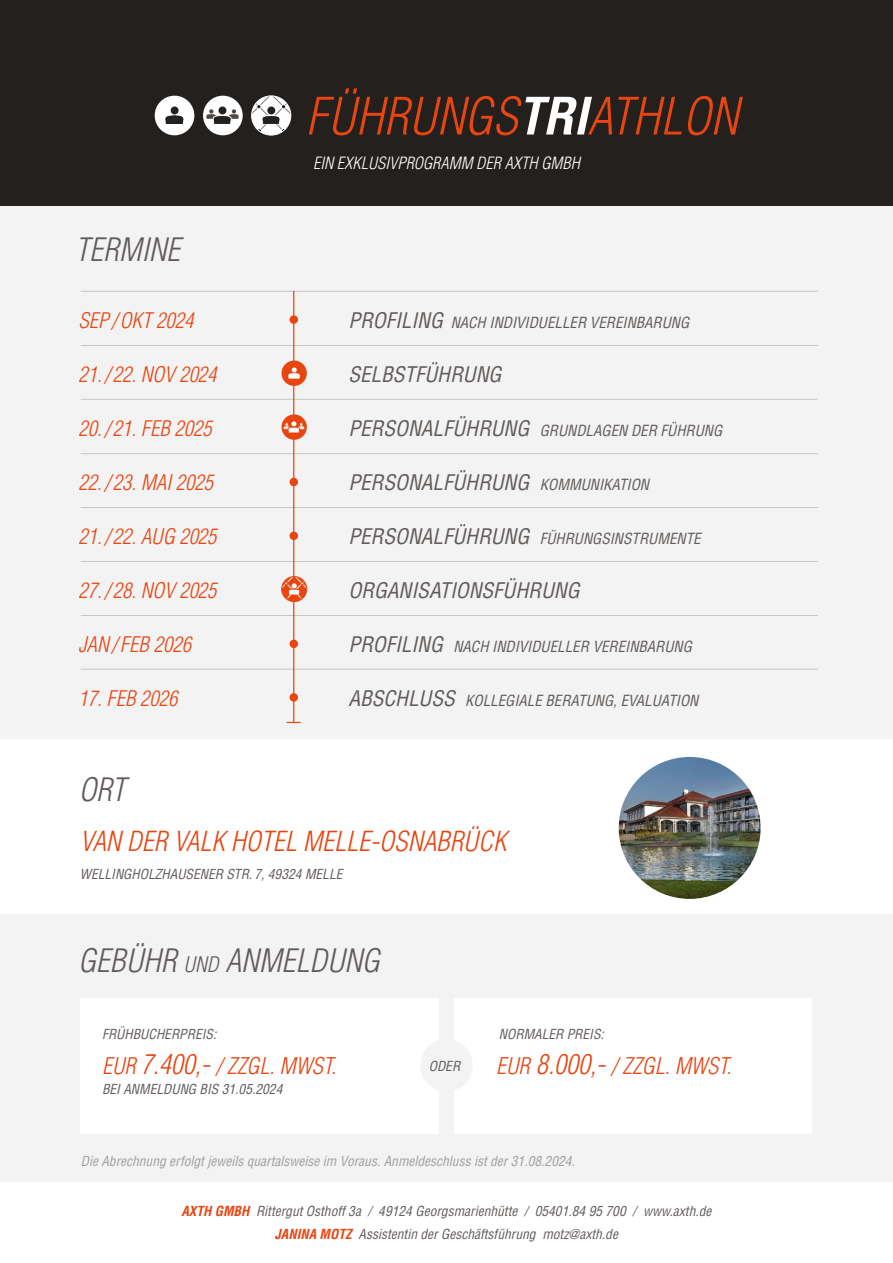
<style>
.page{position:relative;width:893px;height:1263px;background:#fff}
.page>*{position:absolute;margin:0;border:0;box-sizing:border-box;transform-origin:0 0}
.t1{font:italic 300 condensed 50.25px "Helvetica LT Std";color:#e84511}
.t2{font:italic 300 condensed 31.5px "Helvetica LT Std";color:#615c5a}
.t3{font:italic 300 condensed 27px "Helvetica LT Std";color:#e84511}
.t4{font:italic 300 condensed 22.5px "Helvetica LT Std";color:#e84511}
.t5{font:italic 300 condensed 21px "Helvetica LT Std";color:#e84511}
.t6{font:italic condensed 21px "Helvetica LT Std";color:#615c5a}
.t7{font:italic 300 condensed 16.5px "Helvetica LT Std";color:#fff}
.t8{font:italic condensed 15px "Helvetica LT Std";color:#615c5a}
.t9{font:italic condensed 13.5px/22.5px "Helvetica LT Std";color:#615c5a;text-align:center}
.t10{font:italic condensed 13.5px "Helvetica LT Std";color:#a29e9d}
.s1{font-weight:700;color:#fff}
.s2{font-size:21px}
.s3{font-size:15px}
.s4{font-size:27px}
.s5{font-weight:700;color:#e84511}
</style>
<div class="page">
<div style="left:0;top:914px;width:893px;height:268px;background:#f3f3f3"></div>
<div style="left:81px;top:998px;width:731px;height:135px;background:#fff"></div>
<div style="left:0;top:0;width:893px;height:206px;background:#23201e"></div>
<div style="left:0;top:206px;width:893px;height:533px;background:#f3f3f3"></div>
<div style="left:203px;top:96px;width:40px;height:39px;background:#fff;border-radius:50%"></div>
<div style="left:155px;top:96px;width:39px;height:39px;background:#fff;border-radius:50%"></div>
<div style="left:171px;top:107px;width:8px;height:7px;background:#23201e;border-radius:50%"></div>
<svg style="left:165px;top:115px;width:19px;height:9px"></svg>
<svg style="left:204px;top:109px;width:37px;height:15px"></svg>
<svg style="left:251px;top:96px;width:40px;height:39px"></svg>
<hr style="left:81px;top:291px;width:737px;height:1px;background:#c5c6c6">
<hr style="left:81px;top:345px;width:737px;height:1px;background:#c5c6c6">
<hr style="left:81px;top:399px;width:737px;height:1px;background:#c5c6c6">
<hr style="left:81px;top:453px;width:737px;height:1px;background:#c5c6c6">
<hr style="left:81px;top:507px;width:737px;height:1px;background:#c5c6c6">
<hr style="left:81px;top:561px;width:737px;height:1px;background:#c5c6c6">
<hr style="left:81px;top:615px;width:737px;height:1px;background:#c5c6c6">
<hr style="left:81px;top:669px;width:737px;height:1px;background:#c5c6c6">
<hr style="left:293px;top:291px;width:1px;height:431px;background:#e84511">
<div style="left:289px;top:315px;width:9px;height:9px;background:#e84511;border-radius:50%"></div>
<div style="left:289px;top:478px;width:9px;height:8px;background:#e84511;border-radius:50%"></div>
<div style="left:289px;top:531px;width:9px;height:9px;background:#e84511;border-radius:50%"></div>
<div style="left:289px;top:639px;width:9px;height:9px;background:#e84511;border-radius:50%"></div>
<div style="left:289px;top:693px;width:9px;height:9px;background:#e84511;border-radius:50%"></div>
<div style="left:281px;top:361px;width:26px;height:25px;background:#e84511;border-radius:50%"></div>
<svg style="left:288px;top:367px;width:12px;height:12px"></svg>
<svg style="left:281px;top:414px;width:26px;height:26px"></svg>
<svg style="left:282px;top:421px;width:23px;height:12px"></svg>
<svg style="left:281px;top:576px;width:26px;height:26px"></svg>
<div style="left:281px;top:576px;width:26px;height:26px;border:1px solid #e84511;border-radius:50%"></div>
<svg style="left:287px;top:722px;width:14px;height:1px"></svg>
<img style="left:619px;top:757px;width:142px;height:142px;border-radius:71px">
<div style="left:439px;top:984px;width:15px;height:66px;background:#f3f3f3"></div>
<div style="left:439px;top:1081px;width:15px;height:61px;background:#f3f3f3"></div>
<div style="left:420px;top:1039px;width:53px;height:52px;background:#f3f3f3;border-radius:50%"></div>
<h1 class="t1" style="left:305px;top:85px;width:434px">FÜHRUNGS<span class="s1">TRI</span>ATHLON</h1>
<h2 class="t2" style="left:75px;top:230px;width:106px">TERMINE</h2>
<p class="t7" style="left:313px;top:153px;width:268px">EIN EXKLUSIVPROGRAMM DER AXTH GMBH</p>
<h3 class="t5" style="left:78px;top:307px;width:116px">SEP/OKT 2024</h3>
<p class="t8" style="left:348px;top:313px;width:342px"><span class="s2">PROFILING</span> NACH INDIVIDUELLER VEREINBARUNG</p>
<h3 class="t5" style="left:78px;top:361px;width:140px">21./ 22. NOV 2024</h3>
<h3 class="t6" style="left:348px;top:361px;width:154px">SELBSTFÜHRUNG</h3>
<h3 class="t5" style="left:78px;top:415px;width:135px">20./ 21. FEB 2025</h3>
<p class="t8" style="left:348px;top:421px;width:375px"><span class="s2">PERSONALFÜHRUNG</span> GRUNDLAGEN DER FÜHRUNG</p>
<h3 class="t5" style="left:78px;top:469px;width:136px">22./ 23. MAI 2025</h3>
<h3 class="t6" style="left:348px;top:469px;width:302px">PERSONALFÜHRUNG <span class="s3">KOMMUNIKATION</span></h3>
<h3 class="t5" style="left:78px;top:523px;width:140px">21./ 22. AUG 2025</h3>
<p class="t8" style="left:348px;top:529px;width:354px"><span class="s2">PERSONALFÜHRUNG</span> FÜHRUNGSINSTRUMENTE</p>
<h3 class="t5" style="left:78px;top:577px;width:140px">27./ 28. NOV 2025</h3>
<h3 class="t6" style="left:348px;top:577px;width:233px">ORGANISATIONSFÜHRUNG</h3>
<h3 class="t5" style="left:78px;top:631px;width:114px">JAN/ FEB 2026</h3>
<p class="t8" style="left:348px;top:637px;width:345px"><span class="s2">PROFILING</span> NACH INDIVIDUELLER VEREINBARUNG</p>
<h3 class="t5" style="left:78px;top:685px;width:101px">17. FEB 2026</h3>
<p class="t8" style="left:348px;top:691px;width:351px"><span class="s2">ABSCHLUSS</span> KOLLEGIALE BERATUNG, EVALUATION</p>
<h2 class="t2" style="left:79px;top:770px;width:48px">ORT</h2>
<h3 class="t3" style="left:80px;top:824px;width:428px">VAN DER VALK HOTEL MELLE-OSNABRÜCK</h3>
<p class="t9" style="left:80px;top:863px;width:264px">WELLINGHOLZHAUSENER STR. 7, 49324 MELLE</p>
<h2 class="t2" style="left:78px;top:941px;width:303px">GEBÜHR <span class="s2">UND</span> ANMELDUNG</h2>
<p class="t9" style="left:102px;top:1023px;width:116px">FRÜHBUCHERPREIS:</p>
<p class="t9" style="left:499px;top:1023px;width:107px">NORMALER PREIS:</p>
<h3 class="t4" style="left:496px;top:1052px;width:237px">EUR <span class="s4">8.000,-</span> / ZZGL. MWST.</h3>
<h3 class="t4" style="left:102px;top:1052px;width:236px">EUR <span class="s4">7.400,-</span> / ZZGL. MWST.</h3>
<p class="t9" style="left:102px;top:1077px;width:182px">BEI ANMELDUNG BIS 31.05.2024</p>
<p class="t9" style="left:429px;top:1055px;width:33px">ODER</p>
<p class="t10" style="left:81px;top:1153px;width:496px">Die Abrechnung erfolgt jeweils quartalsweise im Voraus. Anmeldeschluss ist der 31.08.2024.</p>
<p class="t9" style="left:181px;top:1200px;width:532px"><span class="s5">AXTH GMBH</span> Rittergut Osthoff 3a / 49124 Georgsmarienhütte / 05401.84 95 700 / www.axth.de<br><span class="s5">JANINA MOTZ</span> Assistentin der Geschäftsführung motz@axth.de</p>
</div>
